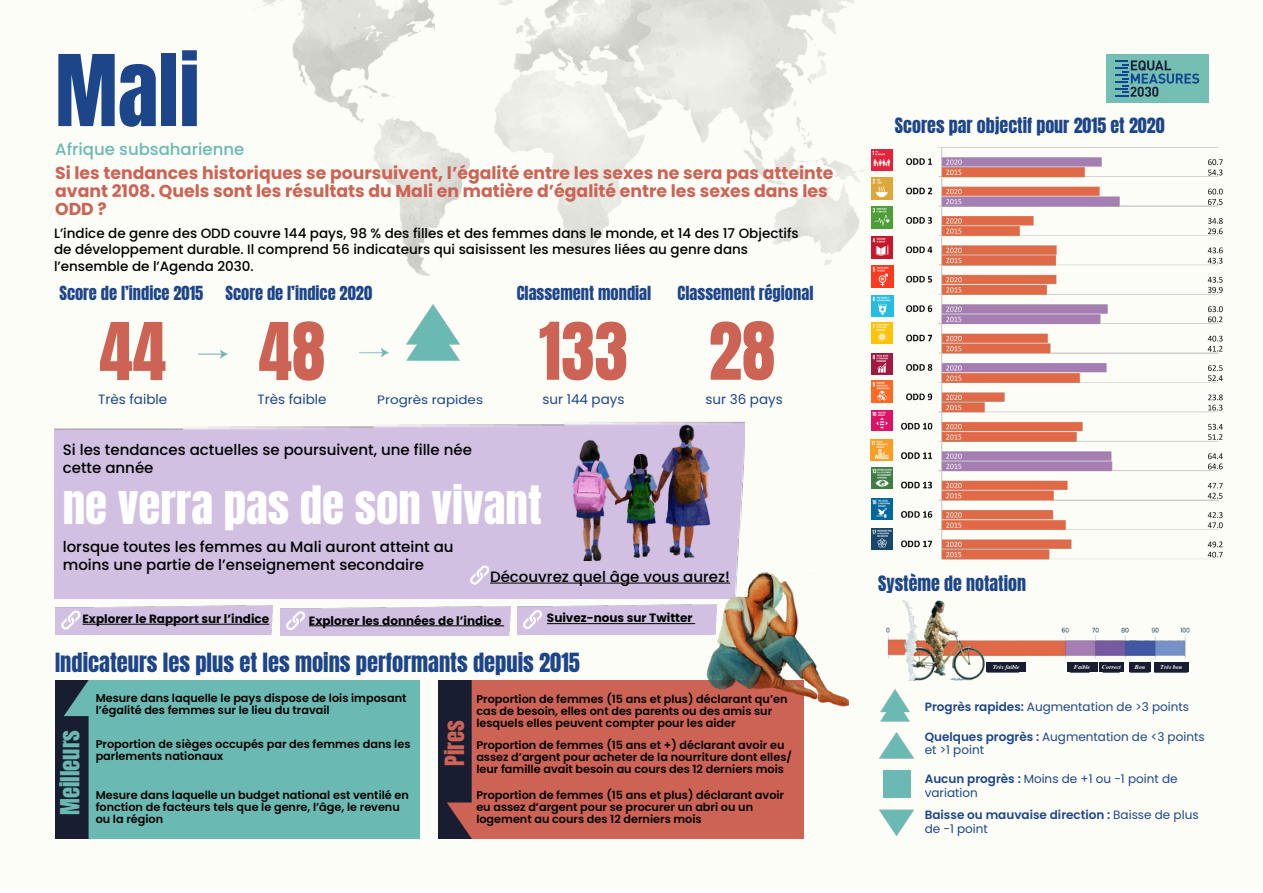
<style>
.page{position:relative;width:1263px;height:893px;background:#fff}
.page>*{position:absolute;margin:0;border:0;box-sizing:border-box;transform-origin:0 0}
.t1{font:84px "Anton";color:#1d458a}
.t2{font:67.5px "Anton";color:#cc6354}
.t3{font:45px "Anton";color:#fff}
.t4{font:22.5px "Anton";color:#1d458a}
.t5{font:22.5px "Anton";color:#6ab9b3}
.t6{font:22.5px "Anton";color:#cc6354}
.t7{font:18px "Anton";color:#1d458a}
.t8{font:700 17.25px/18px "Poppins";color:#cc6354}
.t9{font:16.5px "Anton";color:#1d458a}
.t10{font:500 16.5px "Poppins";color:#6ab9b3}
.t11{font:500 15px/18px "Poppins";color:#000}
.t12{font:500 13.5px/16.2px "Poppins";color:#000}
.t13{font:13.5px "Poppins";color:#1d458a}
.t14{font:12.15px "Poppins";color:#1d458a;scale:1.11 1}
.t15{font:12px/13.5px "Poppins";color:#1d458a}
.t16{font:700 12px "Poppins";color:#000}
.t17{font:600 12px/13.5px "Poppins";color:#1d458a}
.t18{font:600 11.25px/12px "Poppins";color:#000}
.t19{font:italic 700 6px "Times";color:#fff}
.s1{font-weight:600}
.s2{font-weight:400}
</style>
<div class="page">
<img style="left:55px;top:0;width:1164px;height:839px">
<div style="left:1106px;top:54px;width:103px;height:49px;background:#75beb3"></div>
<svg style="left:1115px;top:60px;width:84px;height:37px"></svg>
<img style="left:56px;top:680px;width:364px;height:159px">
<img style="left:878px;top:594px;width:331px;height:86px">
<img style="left:439px;top:680px;width:364px;height:159px">
<div style="left:54px;top:418px;width:690px;height:181px;background:#d2c0e3"></div>
<img style="left:402px;top:305px;width:61px;height:69px">
<hr style="left:490px;top:583px;width:240px;height:1px;background:#000">
<img style="left:198px;top:339px;width:30px;height:30px">
<img style="left:359px;top:337px;width:30px;height:30px">
<img style="left:56px;top:605px;width:217px;height:30px">
<hr style="left:82px;top:624px;width:187px;height:1px;background:#000">
<svg style="left:61px;top:610px;width:19px;height:20px"></svg>
<img style="left:281px;top:606px;width:229px;height:29px">
<svg style="left:286px;top:611px;width:20px;height:19px"></svg>
<img style="left:518px;top:605px;width:175px;height:29px">
<hr style="left:547px;top:623px;width:148px;height:1px;background:#000">
<svg style="left:523px;top:610px;width:20px;height:19px"></svg>
<img style="left:521px;top:421px;width:212px;height:139px">
<img style="left:693px;top:566px;width:155px;height:150px">
<img style="left:880px;top:809px;width:33px;height:26px">
<img style="left:878px;top:690px;width:34px;height:38px">
<img style="left:883px;top:770px;width:27px;height:28px">
<img style="left:879px;top:733px;width:34px;height:26px">
<hr style="left:309px;top:625px;width:195px;height:1px;background:#000">
<div style="left:986px;top:662px;width:40px;height:10px;background:#181d32"></div>
<div style="left:1067px;top:662px;width:30px;height:10px;background:#181d32"></div>
<div style="left:1099px;top:662px;width:25px;height:10px;background:#181d32"></div>
<div style="left:1129px;top:662px;width:22px;height:10px;background:#181d32"></div>
<div style="left:1154px;top:662px;width:34px;height:10px;background:#181d32"></div>
<img style="left:894px;top:148px;width:329px;height:433px">
<svg style="left:470px;top:565px;width:20px;height:20px"></svg>
<img style="left:871px;top:149px;width:22px;height:22px">
<img style="left:871px;top:178px;width:22px;height:21px">
<img style="left:871px;top:207px;width:22px;height:21px">
<img style="left:871px;top:236px;width:22px;height:22px">
<img style="left:871px;top:266px;width:22px;height:21px">
<img style="left:871px;top:295px;width:22px;height:22px">
<img style="left:871px;top:323px;width:21px;height:21px">
<img style="left:871px;top:353px;width:22px;height:22px">
<img style="left:871px;top:381px;width:22px;height:22px">
<img style="left:871px;top:411px;width:21px;height:19px">
<img style="left:871px;top:439px;width:21px;height:22px">
<img style="left:871px;top:468px;width:21px;height:21px">
<img style="left:871px;top:498px;width:21px;height:21px">
<img style="left:871px;top:528px;width:21px;height:21px">
<h1 class="t1" style="left:55px;top:48px;width:146px">Mali</h1>
<h3 class="t10" style="left:55px;top:139px;width:191px">Afrique subsaharienne</h3>
<h3 class="t8" style="left:55px;top:164px;width:780px">Si les tendances historiques se poursuivent, l’égalité entre les sexes ne sera pas atteinte avant 2108. Quels sont les résultats du Mali en matière d’égalité entre les sexes dans les<br>ODD ?</h3>
<p class="t12" style="left:54px;top:225px;width:746px">L’indice de genre des ODD couvre 144 pays, 98 % des filles et des femmes dans le monde, et 14 des 17 Objectifs de développement durable. Il comprend 56 indicateurs qui saisissent les mesures liées au genre dans l’ensemble de l’Agenda 2030.</p>
<h3 class="t9" style="left:59px;top:285px;width:145px">Score de l’indice 2015</h3>
<h3 class="t9" style="left:226px;top:285px;width:148px">Score de l’indice 2020</h3>
<h3 class="t9" style="left:517px;top:285px;width:136px">Classement mondial</h3>
<h3 class="t9" style="left:678px;top:285px;width:137px">Classement régional</h3>
<h2 class="t2" style="left:99px;top:317px;width:68px">44</h2>
<h2 class="t2" style="left:259px;top:317px;width:68px">48</h2>
<h2 class="t2" style="left:539px;top:317px;width:238px">133 28</h2>
<p class="t13" style="left:98px;top:392px;width:71px">Très faible</p>
<p class="t13" style="left:257px;top:392px;width:71px">Très faible</p>
<p class="t14" style="left:377px;top:392px;width:97px">Progrès rapides</p>
<p class="t13" style="left:542px;top:392px;width:84px">sur 144 pays</p>
<p class="t13" style="left:705px;top:392px;width:79px">sur 36 pays</p>
<h3 class="t11" style="left:63px;top:441px;width:411px">Si les tendances actuelles se poursuivent, une fille née cette année</h3>
<h3 class="t3" style="left:63px;top:482px;width:480px">ne verra pas de son vivant</h3>
<h3 class="t11" style="left:63px;top:538px;width:392px">lorsque toutes les femmes au Mali auront atteint au moins une partie de l’enseignement secondaire</h3>
<h3 class="t11" style="left:490px;top:567px;width:241px">Découvrez quel âge vous aurez!</h3>
<p class="t16" style="left:82px;top:612px;width:188px">Explorer le Rapport sur l’indice</p>
<p class="t16" style="left:547px;top:611px;width:147px">Suivez-nous sur Twitter</p>
<p class="t16" style="left:309px;top:613px;width:194px">Explorer les données de l’indice</p>
<h3 class="t4" style="left:55px;top:651px;width:526px">Indicateurs les plus et les moins performants depuis 2015</h3>
<h3 class="t5" style="left:59px;top:815px;width:87px;rotate:-90deg">Meilleurs</h3>
<p class="t18" style="left:96px;top:692px;width:312px">Mesure dans laquelle le pays dispose de lois imposant l’égalité des femmes sur le lieu du travail</p>
<p class="t18" style="left:476px;top:693px;width:313px">Proportion de femmes (15 ans et plus) déclarant qu’en cas de besoin, elles ont des parents ou des amis sur lesquels elles peuvent compter pour les aider</p>
<p class="t18" style="left:96px;top:738px;width:316px">Proportion de sièges occupés par des femmes dans les parlements nationaux</p>
<p class="t18" style="left:476px;top:739px;width:317px">Proportion de femmes (15 ans et +) déclarant avoir eu assez d’argent pour acheter de la nourriture dont elles/ leur famille avait besoin au cours des 12 derniers mois</p>
<p class="t18" style="left:96px;top:789px;width:315px">Mesure dans laquelle un budget national est ventilé en fonction de facteurs tels que le genre, l’âge, le revenu ou la région</p>
<p class="t18" style="left:476px;top:789px;width:309px">Proportion de femmes (15 ans et plus) déclarant avoir eu assez d’argent pour se procurer un abri ou un logement au cours des 12 derniers mois</p>
<h3 class="t6" style="left:443px;top:766px;width:47px;rotate:-90deg">Pires</h3>
<h3 class="t7" style="left:895px;top:116px;width:271px">Scores par objectif pour 2015 et 2020</h3>
<h3 class="t7" style="left:878px;top:575px;width:149px">Système de notation</h3>
<p class="t19" style="left:993px;top:661px;width:28px">Très faible</p>
<p class="t19" style="left:1074px;top:661px;width:18px">Faible</p>
<p class="t19" style="left:1102px;top:661px;width:20px">Correct</p>
<p class="t19" style="left:1135px;top:661px;width:12px">Bon</p>
<p class="t19" style="left:1161px;top:661px;width:23px">Très bon</p>
<p class="t15" style="left:925px;top:700px;width:266px"><span class="s1">Progrès rapides:</span> Augmentation de &gt;3 points</p>
<p class="t15" style="left:925px;top:730px;width:281px"><span class="s1">Quelques progrès :</span> Augmentation de &lt;3 points et &gt;1 point</p>
<p class="t15" style="left:925px;top:772px;width:254px"><span class="s1">Aucun progrès :</span> Moins de +1 ou -1 point de variation</p>
<p class="t17" style="left:925px;top:808px;width:275px">Baisse ou mauvaise direction : <span class="s2">Baisse de plus de -1 point</span></p>
</div>
